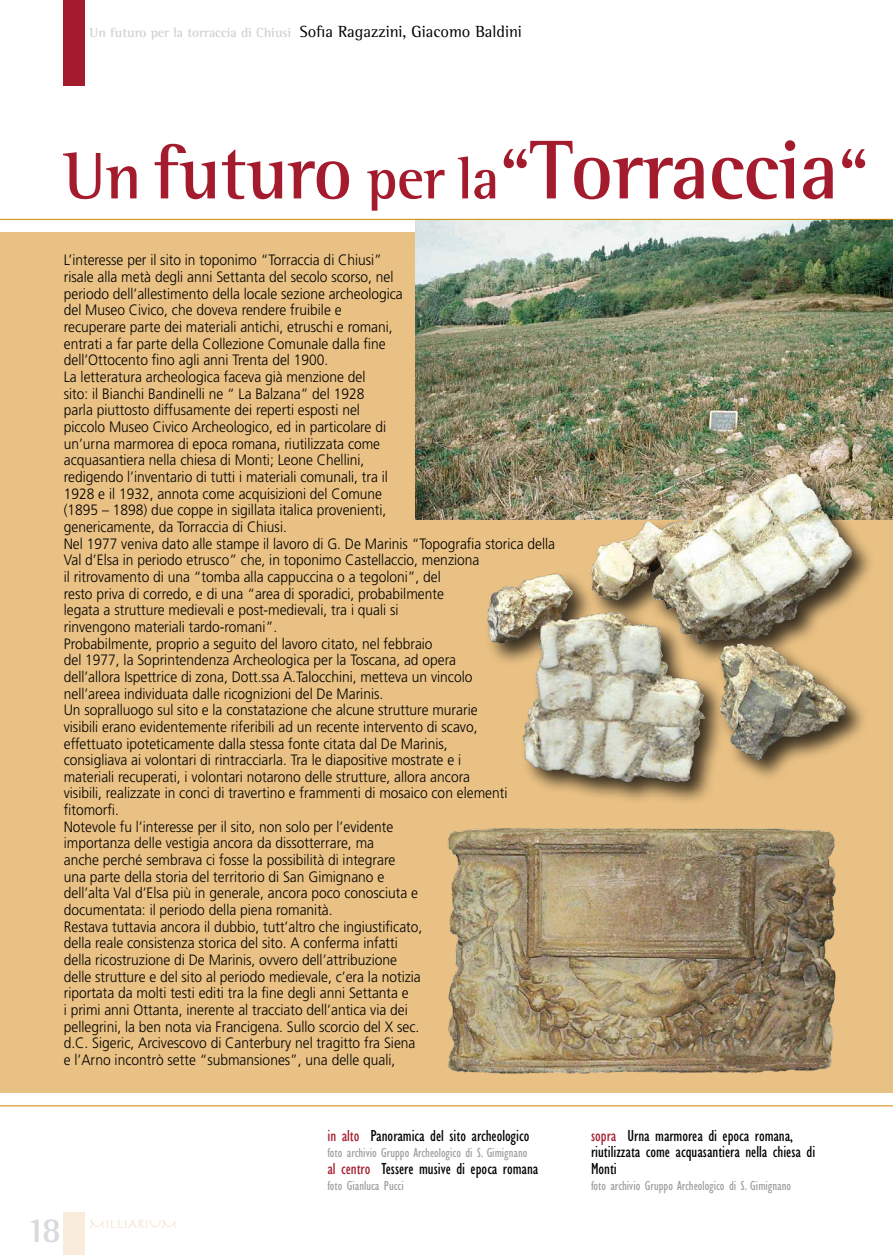
<style>
.page{position:relative;width:893px;height:1255px;background:#fff}
.page>*{position:absolute;margin:0;border:0;box-sizing:border-box;transform-origin:0 0}
.t1{font:700 85.5px "Rotis Semi Serif";letter-spacing:-.005em;color:#a41b2d;scale:.96 1}
.t2{font:700 36px "Rotis Semi Serif";color:#d9dadb}
.t3{font:condensed 16.5px/16.5px "Gill Sans";color:#000}
.t4{font:300 15px/16.6px "Frutiger";color:#000;scale:.92 1}
.t5{font:condensed 13.5px "Gill Sans";color:#9c9e9f}
.t6{font:700 13.5px "Rotis Semi Serif";color:#d0d1d2}
.t7{font:13.5px "Herculanum";color:#f3e4cf}
.s1{font-weight:400;font-size:16.5px;color:#000}
.s2{font-size:67.5px}
.s3{font-size:78px}
.s4{font-size:60px}
.s5{font-size:72px}
.s6{color:#a41b2d}
</style>
<div class="page">
<hr style="left:0;top:1105px;width:892px;height:1px;background:#cf8700">
<div style="left:64px;top:0;width:21px;height:85px;background:#a41b2d"></div>
<div style="left:64px;top:1212px;width:21px;height:42px;background:#f9ecda"></div>
<div style="left:0;top:232px;width:892px;height:860px;background:#e9c184"></div>
<img style="left:428px;top:828px;width:426px;height:265px">
<img style="left:416px;top:220px;width:476px;height:299px">
<img style="left:471px;top:450px;width:407px;height:352px">
<hr style="left:0;top:219px;width:892px;height:1px;background:#cf8700">
<p class="t6" style="left:90px;top:24px;width:434px">Un futuro per la torraccia di Chiusi <span class="s1">Sofia Ragazzini, Giacomo Baldini</span></p>
<h1 class="t1" style="left:64px;top:118px;width:840px"><span class="s2">Un</span> <span class="s3">futuro</span> <span class="s4">per la</span> <span class="s5">“</span>Torraccia<span class="s5">“</span></h1>
<p class="t4" style="left:64px;top:252px;width:535px">L’interesse per il sito in toponimo “Torraccia di Chiusi”<br>risale alla metà degli anni Settanta del secolo scorso, nel<br>periodo dell’allestimento della locale sezione archeologica<br>del Museo Civico, che doveva rendere fruibile e<br>recuperare parte dei materiali antichi, etruschi e romani,<br>entrati a far parte della Collezione Comunale dalla fine<br>dell’Ottocento fino agli anni Trenta del 1900.<br>La letteratura archeologica faceva già menzione del<br>sito: il Bianchi Bandinelli ne “ La Balzana” del 1928<br>parla piuttosto diffusamente dei reperti esposti nel<br>piccolo Museo Civico Archeologico, ed in particolare di<br>un’urna marmorea di epoca romana, riutilizzata come<br>acquasantiera nella chiesa di Monti; Leone Chellini,<br>redigendo l’inventario di tutti i materiali comunali, tra il<br>1928 e il 1932, annota come acquisizioni del Comune<br>(1895 – 1898) due coppe in sigillata italica provenienti,<br>genericamente, da Torraccia di Chiusi.<br>Nel 1977 veniva dato alle stampe il lavoro di G. De Marinis “Topografia storica della Val d’Elsa in periodo etrusco” che, in toponimo Castellaccio, menziona<br>il ritrovamento di una “tomba alla cappuccina o a tegoloni”, del<br>resto priva di corredo, e di una “area di sporadici, probabilmente<br>legata a strutture medievali e post-medievali, tra i quali si<br>rinvengono materiali tardo-romani”.<br>Probabilmente, proprio a seguito del lavoro citato, nel febbraio<br>del 1977, la Soprintendenza Archeologica per la Toscana, ad opera<br>dell’allora Ispettrice di zona, Dott.ssa A.Talocchini, metteva un vincolo<br>nell’areea individuata dalle ricognizioni del De Marinis.<br>Un sopralluogo sul sito e la constatazione che alcune strutture murarie<br>visibili erano evidentemente riferibili ad un recente intervento di scavo,<br>effettuato ipoteticamente dalla stessa fonte citata dal De Marinis,<br>consigliava ai volontari di rintracciarla. Tra le diapositive mostrate e i<br>materiali recuperati, i volontari notarono delle strutture, allora ancora<br>visibili, realizzate in conci di travertino e frammenti di mosaico con elementi fitomorfi.<br>Notevole fu l’interesse per il sito, non solo per l’evidente<br>importanza delle vestigia ancora da dissotterrare, ma<br>anche perché sembrava ci fosse la possibilità di integrare<br>una parte della storia del territorio di San Gimignano e<br>dell’alta Val d’Elsa più in generale, ancora poco conosciuta e<br>documentata: il periodo della piena romanità.<br>Restava tuttavia ancora il dubbio, tutt’altro che ingiustificato,<br>della reale consistenza storica del sito. A conferma infatti<br>della ricostruzione di De Marinis, ovvero dell’attribuzione<br>delle strutture e del sito al periodo medievale, c’era la notizia<br>riportata da molti testi editi tra la fine degli anni Settanta e<br>i primi anni Ottanta, inerente al tracciato dell’antica via dei<br>pellegrini, la ben nota via Francigena. Sullo scorcio del X sec.<br>d.C. Sigeric, Arcivescovo di Canterbury nel tragitto fra Siena<br>e l’Arno incontrò sette “submansiones”, una delle quali,</p>
<h2 class="t2" style="left:26px;top:1207px;width:37px">18</h2>
<p class="t7" style="left:89px;top:1217px;width:89px">MILLIARIUM</p>
<p class="t3" style="left:327px;top:1127px;width:203px"><span class="s6">in alto</span> Panoramica del sito archeologico</p>
<p class="t5" style="left:327px;top:1145px;width:202px">foto archivio Gruppo Archeologico di S. Gimignano</p>
<p class="t3" style="left:327px;top:1160px;width:212px"><span class="s6">al centro</span> Tessere musive di epoca romana</p>
<p class="t5" style="left:327px;top:1178px;width:78px">foto Gianluca Pucci</p>
<p class="t3" style="left:591px;top:1127px;width:226px"><span class="s6">sopra</span> Urna marmorea di epoca romana, riutilizzata come acquasantiera nella chiesa di<br>Monti</p>
<p class="t5" style="left:591px;top:1178px;width:202px">foto archivio Gruppo Archeologico di S. Gimignano</p>
</div>
